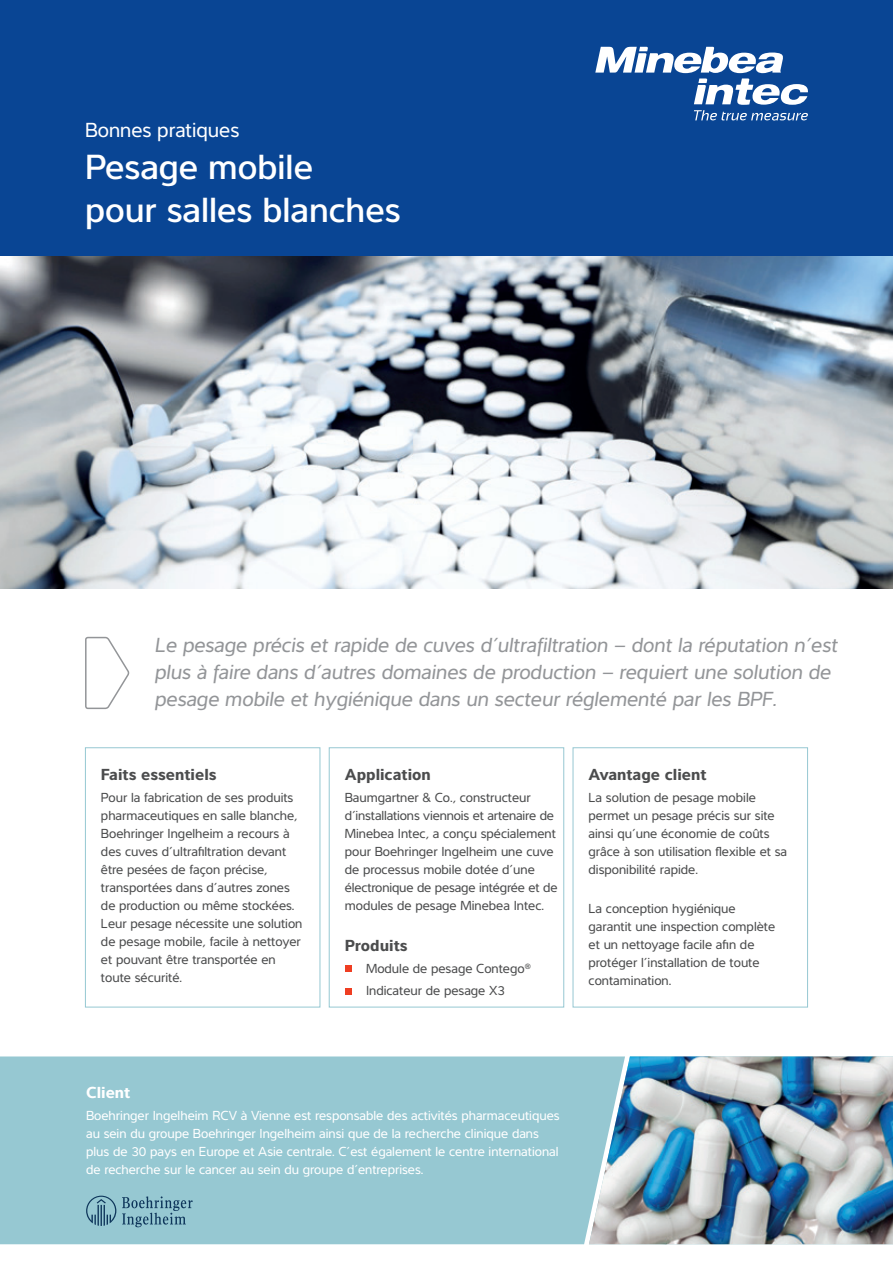
<style>
.page{position:relative;width:893px;height:1263px;background:#fff}
.page>*{position:absolute;margin:0;border:0;box-sizing:border-box;transform-origin:0 0}
.t1{font:500 36px/43.2px "Interval Pro";color:#fff}
.t2{font:italic 21px/27px "Interval Pro";color:#939598}
.t3{font:21px "Interval Pro";color:#fff}
.t4{font:700 16.5px "Interval Pro";color:#4b4c4d}
.t5{font:700 16.5px "Interval Pro";color:#fff}
.t6{font:13.5px/18px "Interval Pro";color:#4b4c4d}
.t7{font:13.5px/18px "Interval Pro";color:#fff}
</style>
<div class="page">
<div style="left:0;top:1056px;width:589px;height:188px;background:#96c8d2"></div>
<svg style="left:85px;top:636px;width:45px;height:74px"></svg>
<div style="left:0;top:0;width:893px;height:261px;background:#094594"></div>
<img style="left:0;top:256px;width:893px;height:332px">
<img style="left:589px;top:1056px;width:304px;height:188px">
<svg style="left:595px;top:47px;width:213px;height:74px"></svg>
<svg style="left:86px;top:1196px;width:30px;height:30px"></svg>
<svg style="left:122px;top:1196px;width:71px;height:31px;background:#78a8b8"></svg>
<div style="left:85px;top:747px;width:235px;height:260px;border:1px solid #96c8d2"></div>
<div style="left:329px;top:747px;width:235px;height:260px;border:1px solid #96c8d2"></div>
<div style="left:573px;top:747px;width:235px;height:260px;border:1px solid #96c8d2"></div>
<div style="left:345px;top:965px;width:7px;height:7px;background:#ef3e22"></div>
<div style="left:345px;top:988px;width:7px;height:6px;background:#ef3e22"></div>
<h2 class="t3" style="left:85px;top:114px;width:156px">Bonnes pratiques</h2>
<h1 class="t1" style="left:85px;top:141px;width:317px">Pesage mobile<br>pour salles blanches</h1>
<h2 class="t2" style="left:154px;top:631px;width:684px">Le pesage précis et rapide de cuves d’ultrafiltration – dont la réputation n’est plus à faire dans d’autres domaines de production – requiert une solution de pesage mobile et hygiénique dans un secteur réglementé par les BPF.</h2>
<p class="t4" style="left:101px;top:761px;width:117px">Faits essentiels</p>
<p class="t6" style="left:101px;top:788px;width:203px">Pour la fabrication de ses produits pharmaceutiques en salle blanche,<br>Boehringer Ingelheim a recours à des cuves d’ultrafiltration devant être pesées de façon précise, transportées dans d’autres zones de production ou même stockées.<br>Leur pesage nécessite une solution de pesage mobile, facile à nettoyer et pouvant être transportée en toute sécurité.</p>
<p class="t4" style="left:345px;top:761px;width:88px">Application</p>
<p class="t6" style="left:345px;top:788px;width:214px">Baumgartner &amp; Co., constructeur d’installations viennois et artenaire de Minebea Intec, a conçu spécialement pour Boehringer Ingelheim une cuve de processus mobile dotée d’une électronique de pesage intégrée et de modules de pesage Minebea Intec.</p>
<p class="t4" style="left:345px;top:932px;width:64px">Produits</p>
<p class="t6" style="left:366px;top:957px;width:166px;line-height:22.2px">Module de pesage Contego<sup>®<br></sup>Indicateur de pesage X3</p>
<p class="t4" style="left:589px;top:761px;width:119px">Avantage client</p>
<p class="t6" style="left:589px;top:788px;width:200px">La solution de pesage mobile permet un pesage précis sur site ainsi qu’une économie de coûts grâce à son utilisation flexible et sa disponibilité rapide.</p>
<p class="t6" style="left:589px;top:899px;width:188px">La conception hygiénique garantit une inspection complète et un nettoyage facile afin de protéger l’installation de toute contamination.</p>
<p class="t5" style="left:86px;top:1079px;width:46px">Client</p>
<p class="t7" style="left:86px;top:1106px;width:475px">Boehringer Ingelheim RCV à Vienne est responsable des activités pharmaceutiques au sein du groupe Boehringer Ingelheim ainsi que de la recherche clinique dans plus de 30 pays en Europe et Asie centrale. C’est également le centre international de recherche sur le cancer au sein du groupe d’entreprises.</p>
</div>
